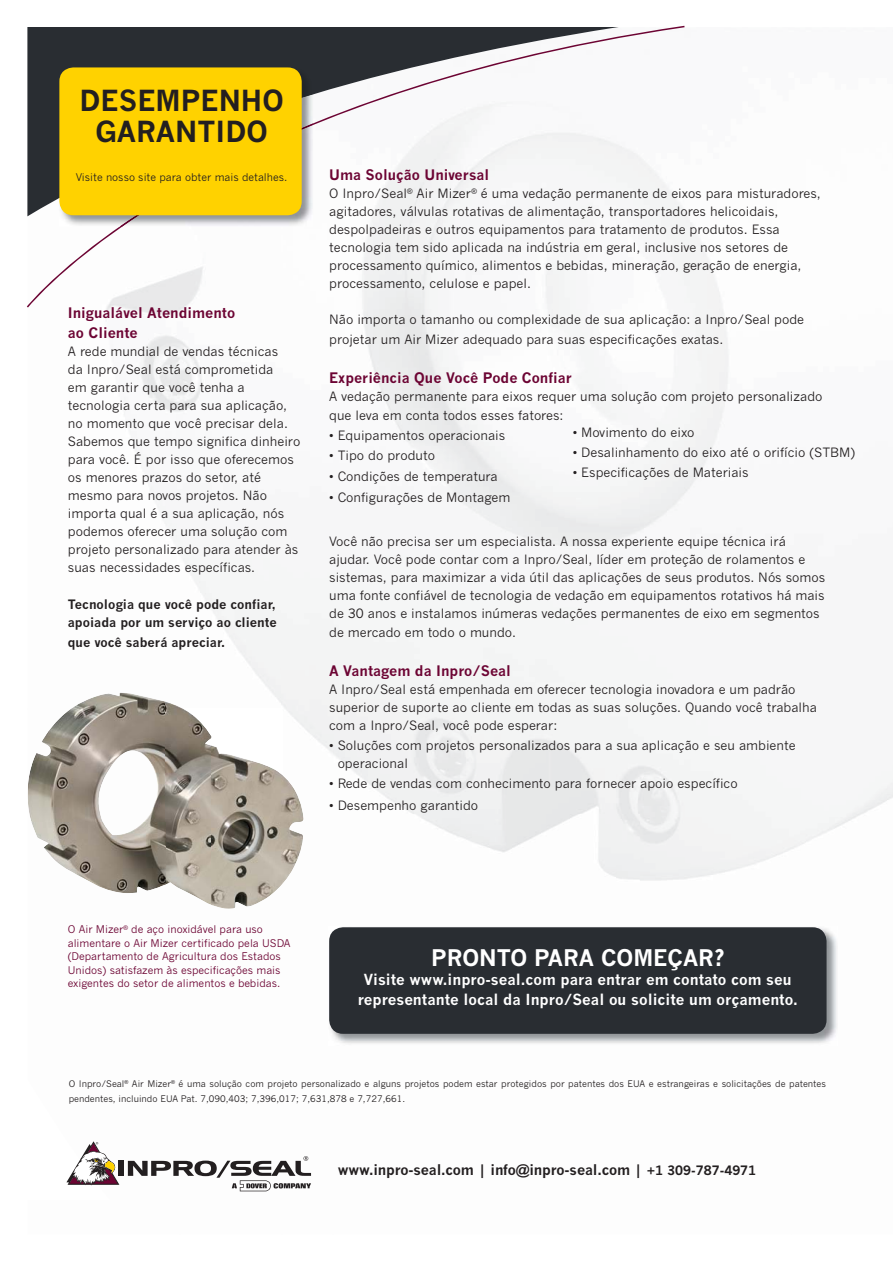
<style>
.page{position:relative;width:893px;height:1263px;background:#fff}
.page>*{position:absolute;margin:0;border:0;box-sizing:border-box;transform-origin:0 0}
.t1{font:700 28.5px/31.5px "News Gothic";color:#231f20;text-align:center}
.t2{font:700 22.5px "News Gothic";color:#fff}
.t3{font:700 15px/19.5px "News Gothic";color:#fff;text-align:center}
.t4{font:700 14.25px/19.5px "News Gothic";color:#6c0433}
.t5{font:700 14.25px "News Gothic";letter-spacing:-.01em;color:#231f20}
.t6{font:12.75px/18px "News Gothic";color:#231f20}
.t7{font:700 12.75px/18px "News Gothic";color:#231f20}
.t8{font:10.5px/13.5px "News Gothic";color:#6c0433}
.t9{font:10.5px "News Gothic";color:#231f20}
.t10{font:9px/15px "News Gothic";color:#231f20}
.s1{font-size:12.75px}
</style>
<div class="page">
<img style="left:28px;top:693px;width:138px;height:129px">
<img style="left:166px;top:702px;width:46px;height:203px">
<img style="left:212px;top:746px;width:92px;height:163px">
<img style="left:31px;top:822px;width:135px;height:71px">
<svg style="left:27px;top:26px;width:658px;height:281px"></svg>
<img style="left:59px;top:205px;width:61px;height:22px">
<img style="left:59px;top:67px;width:254px;height:56px">
<img style="left:120px;top:123px;width:193px;height:104px">
<div style="left:59px;top:67px;width:243px;height:148px;background:#ffd200;border-radius:14px"></div>
<img style="left:329px;top:926px;width:509px;height:118px">
<div style="left:329px;top:927px;width:497px;height:107px;background:#292d32;border-radius:14px"></div>
<div style="left:119px;top:1161px;width:5px;height:15px;background:#231f20"></div>
<svg style="left:66px;top:1141px;width:53px;height:45px"></svg>
<svg style="left:128px;top:1156px;width:183px;height:35px"></svg>
<h1 class="t1" style="left:80px;top:87px;width:206px">DESEMPENHO<br>GARANTIDO</h1>
<p class="t9" style="left:76px;top:173px;width:213px">Visite nosso site para obter mais detalhes.</p>
<p class="t4" style="left:68px;top:304px;width:169px">Inigualável Atendimento ao Cliente</p>
<p class="t6" style="left:68px;top:343px;width:234px">A rede mundial de vendas técnicas<br>da Inpro/Seal está comprometida<br>em garantir que você tenha a tecnologia certa para sua aplicação, no momento que você precisar dela.<br>Sabemos que tempo significa dinheiro para você. É por isso que oferecemos os menores prazos do setor, até mesmo para novos projetos. Não importa qual é a sua aplicação, nós podemos oferecer uma solução com projeto personalizado para atender às suas necessidades específicas.</p>
<p class="t7" style="left:68px;top:597px;width:210px">Tecnologia que você pode confiar, apoiada por um serviço ao cliente</p>
<p class="t7" style="left:68px;top:634px;width:159px">que você saberá apreciar.</p>
<p class="t4" style="left:329px;top:166px;width:162px">Uma Solução Universal</p>
<p class="t6" style="left:329px;top:186px;width:493px">O Inpro/Seal<sup>®</sup> Air Mizer <sup>®</sup> é uma vedação permanente de eixos para misturadores, agitadores, válvulas rotativas de alimentação, transportadores helicoidais, despolpadeiras e outros equipamentos para tratamento de produtos. Essa tecnologia tem sido aplicada na indústria em geral, inclusive nos setores de processamento químico, alimentos e bebidas, mineração, geração de energia, processamento, celulose e papel.</p>
<p class="t6" style="left:329px;top:311px;width:476px;line-height:19.5px">Não importa o tamanho ou complexidade de sua aplicação: a Inpro/Seal pode projetar um Air Mizer adequado para suas especificações exatas.</p>
<p class="t4" style="left:329px;top:369px;width:244px">Experiência Que Você Pode Confiar</p>
<p class="t6" style="left:329px;top:387px;width:495px;line-height:19.5px">A vedação permanente para eixos requer uma solução com projeto personalizado que leva em conta todos esses fatores:</p>
<p class="t6" style="left:329px;top:428px;width:178px">• Equipamentos operacionais</p>
<p class="t6" style="left:329px;top:448px;width:107px">• Tipo do produto</p>
<p class="t6" style="left:329px;top:468px;width:170px">• Condições de temperatura</p>
<p class="t6" style="left:329px;top:490px;width:183px">• Configurações de Montagem</p>
<p class="t6" style="left:329px;top:533px;width:498px">Você não precisa ser um especialista. A nossa experiente equipe técnica irá ajudar. Você pode contar com a Inpro/Seal, líder em proteção de rolamentos e sistemas, para maximizar a vida útil das aplicações de seus produtos. Nós somos uma fonte confiável de tecnologia de vedação em equipamentos rotativos há mais de 30 anos e instalamos inúmeras vedações permanentes de eixo em segmentos</p>
<p class="t6" style="left:329px;top:625px;width:188px">de mercado em todo o mundo.</p>
<p class="t4" style="left:329px;top:662px;width:183px">A Vantagem da Inpro/Seal</p>
<p class="t6" style="left:329px;top:682px;width:489px">A Inpro/Seal está empenhada em oferecer tecnologia inovadora e um padrão superior de suporte ao cliente em todas as suas soluções. Quando você trabalha com a Inpro/Seal, você pode esperar:</p>
<p class="t6" style="left:338px;top:738px;width:459px;text-indent:-8px">• Soluções com projetos personalizados para a sua aplicação e seu ambiente operacional</p>
<p class="t6" style="left:329px;top:776px;width:410px">• Rede de vendas com conhecimento para fornecer apoio específico</p>
<p class="t6" style="left:329px;top:798px;width:151px">• Desempenho garantido</p>
<p class="t6" style="left:573px;top:424px;width:123px">• Movimento do eixo</p>
<p class="t6" style="left:573px;top:444px;width:284px">• Desalinhamento do eixo até o orifício (STBM)</p>
<p class="t6" style="left:573px;top:464px;width:178px">• Especificações de Materiais</p>
<p class="t8" style="left:68px;top:923px;width:224px">O Air Mizer<sup>®</sup> de aço inoxidável para uso alimentare o Air Mizer certificado pela USDA (Departamento de Agricultura dos Estados Unidos) satisfazem às especificações mais exigentes do setor de alimentos e bebidas.</p>
<h2 class="t2" style="left:431px;top:949px;width:295px">PRONTO PARA COMEÇAR?</h2>
<p class="t3" style="left:358px;top:971px;width:442px">Visite www.inpro-seal.com para entrar em contato com seu representante local da Inpro/Seal ou solicite um orçamento.</p>
<p class="t10" style="left:69px;top:1077px;width:759px">O Inpro/Seal<sup>®</sup> Air Mizer<sup>®</sup> é uma solução com projeto personalizado e alguns projetos podem estar protegidos por patentes dos EUA e estrangeiras e solicitações de patentes pendentes, incluindo EUA Pat. 7,090,403; 7,396,017; 7,631,878 e 7,727,661.</p>
<p class="t5" style="left:338px;top:1164px;width:420px">www.inpro-seal.com | info@inpro-seal.com | <span class="s1">+1 309-787-4971</span></p>
</div>
